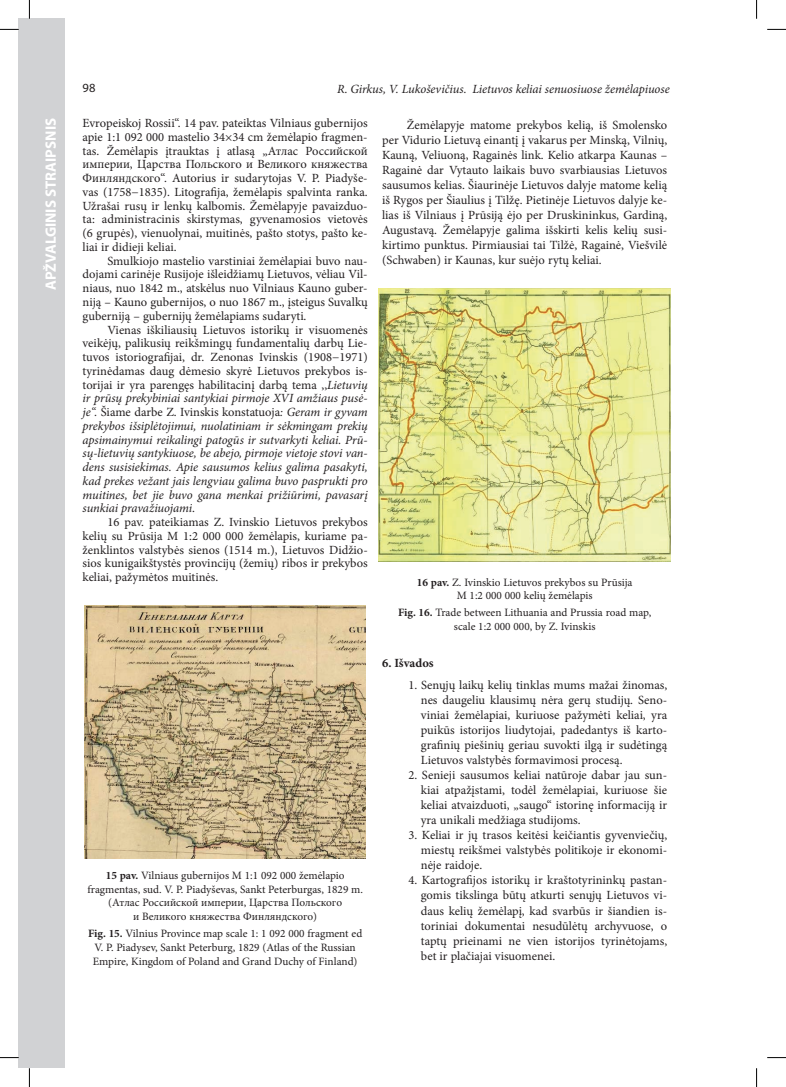
<style>
.page{position:relative;width:786px;height:1087px;background:#fff}
.page>*{position:absolute;margin:0;border:0;box-sizing:border-box;transform-origin:0 0}
.t1{font:700 15px "Myriad Pro";color:#fff}
.t2{font:12.5px/15px "Minion Pro";color:#231f20;text-align:justify}
.t3{font:italic 12.5px/13.8px "Minion Pro";letter-spacing:-.005em;color:#231f20;text-align:justify}
.t4{font:700 12.5px "Minion Pro";color:#231f20}
.t5{font:12.5px "Myriad Pro";color:#231f20}
.t6{font:11.25px/13.5px "Minion Pro";color:#231f20;text-align:center}
.s1{font-style:normal}
.s2{font-weight:700}
</style>
<div class="page">
<img style="left:85px;top:605px;width:280px;height:253px">
<img style="left:378px;top:288px;width:292px;height:273px">
<div style="left:19px;top:19px;width:46px;height:1049px;background:#d1d2d4"></div>
<svg style="left:0;top:29px;width:19px;height:1px"></svg>
<svg style="left:767px;top:29px;width:18px;height:1px"></svg>
<svg style="left:0;top:1056px;width:19px;height:2px"></svg>
<svg style="left:767px;top:1057px;width:18px;height:1px"></svg>
<svg style="left:29px;top:0;width:1px;height:19px"></svg>
<svg style="left:29px;top:1068px;width:1px;height:18px"></svg>
<svg style="left:756px;top:0;width:1px;height:19px"></svg>
<svg style="left:756px;top:1068px;width:1px;height:18px"></svg>
<p class="t1" style="left:41px;top:290px;width:174px;rotate:-90deg">APŽVALGINIS STRAIPSNIS</p>
<p class="t5" style="left:83px;top:80px;width:14px">98</p>
<p class="t3" style="left:337px;top:82px;width:334px">R. Girkus, V. Lukoševičius. Lietuvos keliai senuosiuose žemėlapiuose</p>
<p class="t2" style="left:83px;top:116px;width:286px;line-height:13.8px">Evropeiskoj Rossii“. 14 pav. pateiktas Vilniaus gubernijos apie 1:1 092 000 mastelio 34×34 cm žemėlapio fragmen&shy;tas. Žemėlapis įtrauktas į atlasą „Атлас Российской империи, Царства Польского и Великого княжества Финляндского“. Autorius ir sudarytojas V. P. Piadyše&shy;vas (1758−1835). Litografija, žemėlapis spalvinta ranka.<br>Užrašai rusų ir lenkų kalbomis. Žemėlapyje pavaizduo&shy;ta: administracinis skirstymas, gyvenamosios vietovės (6 grupės), vienuolynai, muitinės, pašto stotys, pašto ke&shy;liai ir didieji keliai.</p>
<p class="t2" style="left:83px;top:254px;width:286px;line-height:13.8px;text-indent:25px">Smulkiojo mastelio varstiniai žemėlapiai buvo nau&shy;dojami carinėje Rusijoje išleidžiamų Lietuvos, vėliau Vil&shy;niaus, nuo 1842 m., atskėlus nuo Vilniaus Kauno guber&shy;niją – Kauno gubernijos, o nuo 1867 m., įsteigus Suvalkų guberniją – gubernijų žemėlapiams sudaryti.</p>
<p class="t3" style="left:83px;top:322px;width:286px;text-indent:25px"><span class="s1">Vienas iškiliausių Lietuvos istorikų ir visuomenės veikėjų, palikusių reikšmingų fundamentalių darbų Lie&shy;tuvos istoriografijai, dr. Zenonas Ivinskis (1908−1971) tyrinėdamas daug dėmesio skyrė Lietuvos prekybos is&shy;torijai ir yra parengęs habilitacinį darbą tema ,,</span>Lietuvių ir prūsų prekybiniai santykiai pirmoje XVI amžiaus pusė&shy;je“. <span class="s1">Šiame darbe Z. Ivinskis konstatuoja</span>: Geram ir gyvam prekybos išsiplėtojimui, nuolatiniam ir sėkmingam prekių apsimainymui reikalingi patogūs ir sutvarkyti keliai. Prū&shy;sų-lietuvių santykiuose, be abejo, pirmoje vietoje stovi van&shy;dens susisiekimas. Apie sausumos kelius galima pasakyti, kad prekes vežant jais lengviau galima buvo pasprukti pro muitines, bet jie buvo gana menkai prižiūrimi, pavasarį sunkiai pravažiuojami<span class="s1">.</span></p>
<p class="t2" style="left:83px;top:515px;width:286px;line-height:13.8px;text-indent:25px">16 pav. pateikiamas Z. Ivinskio Lietuvos prekybos kelių su Prūsija M 1:2 000 000 žemėlapis, kuriame pa&shy;ženklintos valstybės sienos (1514 m.), Lietuvos Didžio&shy;sios kunigaikštystės provincijų (žemių) ribos ir prekybos keliai, pažymėtos muitinės.</p>
<p class="t2" style="left:382px;top:117px;width:286px;text-indent:25px">Žemėlapyje matome prekybos kelią, iš Smolensko per Vidurio Lietuvą einantį į vakarus per Minską, Vilnių, Kauną, Veliuoną, Ragainės link. Kelio atkarpa Kaunas – Ragainė dar Vytauto laikais buvo svarbiausias Lietuvos sausumos kelias. Šiaurinėje Lietuvos dalyje matome kelią iš Rygos per Šiaulius į Tilžę. Pietinėje Lietuvos dalyje ke&shy;lias iš Vilniaus į Prūsiją ėjo per Druskininkus, Gardiną, Augustavą. Žemėlapyje galima išskirti kelis kelių susi&shy;kirtimo punktus. Pirmiausiai tai Tilžė, Ragainė, Viešvilė (Schwaben) ir Kaunas, kur suėjo rytų keliai.</p>
<p class="t6" style="left:416px;top:575px;width:217px"><span class="s2">16 pav.</span> Z. Ivinskio Lietuvos prekybos su Prūsija<br>M 1:2 000 000 kelių žemėlapis</p>
<p class="t6" style="left:398px;top:606px;width:255px"><span class="s2">Fig. 16.</span> Trade between Lithuania and Prussia road map, scale 1:2 000 000, by Z. Ivinskis</p>
<p class="t4" style="left:382px;top:654px;width:53px">6. Išvados</p>
<p class="t2" style="left:420px;top:677px;width:248px;text-indent:-12px">1. Senųjų laikų kelių tinklas mums mažai žinomas, nes daugeliu klausimų nėra gerų studijų. Seno&shy;viniai žemėlapiai, kuriuose pažymėti keliai, yra puikūs istorijos liudytojai, padedantys iš karto&shy;grafinių piešinių geriau suvokti ilgą ir sudėtingą Lietuvos valstybės formavimosi procesą.</p>
<p class="t2" style="left:420px;top:767px;width:248px;text-indent:-12px">2. Senieji sausumos keliai natūroje dabar jau sun&shy;kiai atpažįstami, todėl žemėlapiai, kuriuose šie keliai atvaizduoti, „saugo“ istorinę informaciją ir yra unikali medžiaga studijoms.</p>
<p class="t2" style="left:420px;top:827px;width:248px;text-indent:-12px">3. Keliai ir jų trasos keitėsi keičiantis gyvenviečių, miestų reikšmei valstybės politikoje ir ekonomi&shy;nėje raidoje.</p>
<p class="t2" style="left:420px;top:872px;width:248px;text-indent:-12px">4. Kartografijos istorikų ir kraštotyrininkų pastan&shy;gomis tikslinga būtų atkurti senųjų Lietuvos vi&shy;daus kelių žemėlapį, kad svarbūs ir šiandien is&shy;toriniai dokumentai nesudūlėtų archyvuose, o taptų prieinami ne vien istorijos tyrinėtojams, bet ir plačiajai visuomenei.</p>
<p class="t6" style="left:87px;top:869px;width:277px"><span class="s2">15 pav.</span> Vilniaus gubernijos M 1:1 092 000 žemėlapio fragmentas, sud. V. P. Piadyševas, Sankt Peterburgas, 1829 m. (Атлас Российской империи, Царства Польского<br>и Великого княжества Финляндского)</p>
<p class="t6" style="left:88px;top:926px;width:275px"><span class="s2">Fig. 15.</span> Vilnius Province map scale 1: 1 092 000 fragment ed<br>V. P. Piadysev, Sankt Peterburg, 1829 (Atlas of the Russian</p>
<p class="t6" style="left:93px;top:954px;width:266px">Empire, Kingdom of Poland and Grand Duchy of Finland)</p>
</div>
